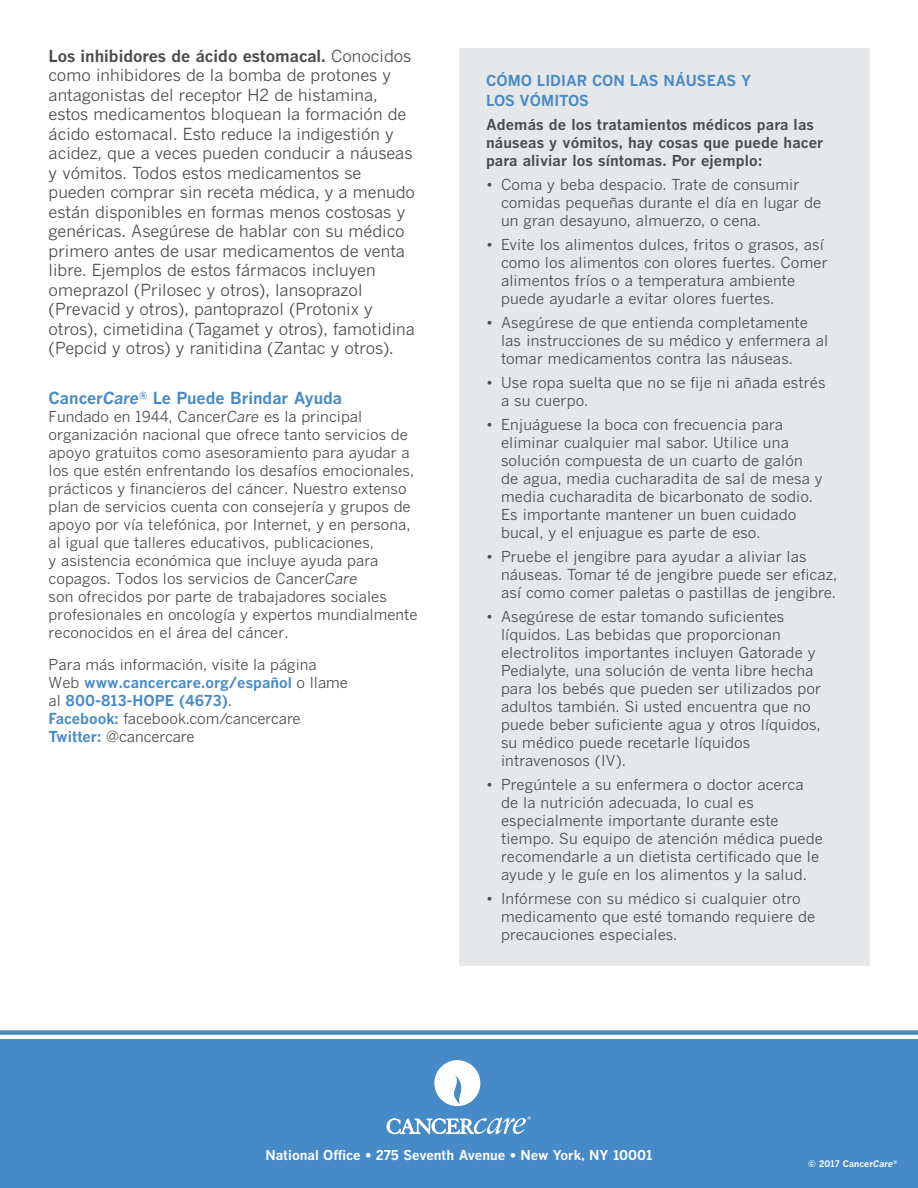
<style>
.page{position:relative;width:918px;height:1188px;background:#fff}
.page>*{position:absolute;margin:0;border:0;box-sizing:border-box;transform-origin:0 0}
.t1{font:16.5px/19.5px "Benton Gothic";color:#4b4c4d}
.t2{font:700 16.5px "Benton Gothic";color:#478ac8}
.t3{font:15px/18px "Benton Gothic";letter-spacing:.005em;color:#4b4c4d}
.t4{font:700 15px/18px "Benton Gothic";letter-spacing:.01em;color:#4b4c4d}
.t5{font:700 15px/19.5px "Benton Gothic";color:#478ac8}
.t6{font:700 13.5px "Benton Gothic";color:#fff}
.t7{font:700 9px "Benton Gothic";letter-spacing:.01em;color:#fff}
.s1{font-weight:700}
.s2{font-style:italic}
.s3{font-weight:700;color:#478ac8}
</style>
<div class="page">
<div style="left:0;top:1040px;width:918px;height:148px;background:#478ac8"></div>
<svg style="left:434px;top:1060px;width:47px;height:47px"></svg>
<svg style="left:387px;top:1116px;width:144px;height:18px"></svg>
<div style="left:0;top:1030px;width:918px;height:5px;background:#478ac8"></div>
<div style="left:459px;top:49px;width:410px;height:917px;background:#e6e7e9"></div>
<p class="t1" style="left:49px;top:46px;width:368px"><span class="s1">Los inhibidores de ácido estomacal.</span> Conocidos como inhibidores de la bomba de protones y antagonistas del receptor H2 de histamina, estos medicamentos bloquean la formación de ácido estomacal. Esto reduce la indigestión y acidez, que a veces pueden conducir a náuseas y vómitos. Todos estos medicamentos se pueden comprar sin receta médica, y a menudo están disponibles en formas menos costosas y genéricas. Asegúrese de hablar con su médico primero antes de usar medicamentos de venta libre. Ejemplos de estos fármacos incluyen omeprazol (Prilosec y otros), lansoprazol (Prevacid y otros), pantoprazol (Protonix y otros), cimetidina (Tagamet y otros), famotidina (Pepcid y otros) y ranitidina (Zantac y otros).</p>
<p class="t2" style="left:49px;top:388px;width:295px">Cancer<span class="s2">Care</span><sup>®</sup> Le Puede Brindar Ayuda</p>
<p class="t3" style="left:49px;top:407px;width:371px">Fundado en 1944, Cancer<span class="s2">Care</span> es la principal organización nacional que ofrece tanto servicios de apoyo gratuitos como asesoramiento para ayudar a los que estén enfrentando los desafíos emocionales, prácticos y financieros del cáncer. Nuestro extenso plan de servicios cuenta con consejería y grupos de apoyo por vía telefónica, por Internet, y en persona, al igual que talleres educativos, publicaciones,<br>y asistencia económica que incluye ayuda para copagos. Todos los servicios de Cancer<span class="s2">Care<br></span>son ofrecidos por parte de trabajadores sociales profesionales en oncología y expertos mundialmente reconocidos en el área del cáncer.</p>
<p class="t3" style="left:49px;top:655px;width:301px">Para más información, visite la página Web <span class="s3">www.cancercare.org/español</span> o llame al <span class="s3">800-813-HOPE (4673)</span>.<br><span class="s3">Facebook:</span> facebook.com/cancercare <span class="s3">Twitter:</span> @cancercare</p>
<p class="t5" style="left:486px;top:71px;width:267px">CÓMO LIDIAR CON LAS NÁUSEAS Y<br>LOS VÓMITOS</p>
<p class="t4" style="left:486px;top:115px;width:339px">Además de los tratamientos médicos para las náuseas y vómitos, hay cosas que puede hacer para aliviar los síntomas. Por ejemplo:</p>
<p class="t3" style="left:501px;top:175px;width:322px;text-indent:-15px">• Coma y beba despacio. Trate de consumir comidas pequeñas durante el día en lugar de un gran desayuno, almuerzo, o cena.</p>
<p class="t3" style="left:501px;top:235px;width:328px;text-indent:-15px">• Evite los alimentos dulces, fritos o grasos, así como los alimentos con olores fuertes. Comer alimentos fríos o a temperatura ambiente puede ayudarle a evitar olores fuertes.</p>
<p class="t3" style="left:501px;top:313px;width:329px;text-indent:-15px">• Asegúrese de que entienda completamente las instrucciones de su médico y enfermera al tomar medicamentos contra las náuseas.</p>
<p class="t3" style="left:501px;top:373px;width:326px;text-indent:-15px">• Use ropa suelta que no se fije ni añada estrés a su cuerpo.</p>
<p class="t3" style="left:501px;top:415px;width:323px;text-indent:-15px">• Enjuáguese la boca con frecuencia para eliminar cualquier mal sabor. Utilice una solución compuesta de un cuarto de galón de agua, media cucharadita de sal de mesa y media cucharadita de bicarbonato de sodio.<br>Es importante mantener un buen cuidado bucal, y el enjuague es parte de eso.</p>
<p class="t3" style="left:501px;top:547px;width:338px;text-indent:-15px">• Pruebe el jengibre para ayudar a aliviar las náuseas. Tomar té de jengibre puede ser eficaz, así como comer paletas o pastillas de jengibre.</p>
<p class="t3" style="left:501px;top:607px;width:322px;text-indent:-15px">• Asegúrese de estar tomando suficientes líquidos. Las bebidas que proporcionan electrolitos importantes incluyen Gatorade y Pedialyte, una solución de venta libre hecha para los bebés que pueden ser utilizados por adultos también. Si usted encuentra que no puede beber suficiente agua y otros líquidos, su médico puede recetarle líquidos intravenosos (IV).</p>
<p class="t3" style="left:501px;top:775px;width:324px;text-indent:-15px">• Pregúntele a su enfermera o doctor acerca de la nutrición adecuada, lo cual es especialmente importante durante este tiempo. Su equipo de atención médica puede recomendarle a un dietista certificado que le ayude y le guíe en los alimentos y la salud.</p>
<p class="t3" style="left:501px;top:889px;width:316px;text-indent:-15px">• Infórmese con su médico si cualquier otro medicamento que esté tomando requiere de precauciones especiales.</p>
<p class="t6" style="left:265px;top:1147px;width:389px">National Office • 275 Seventh Avenue • New York, NY 10001</p>
<p class="t7" style="left:808px;top:1158px;width:91px">© 2017 Cancer<span class="s2">Care</span><sup>®</sup></p>
</div>
